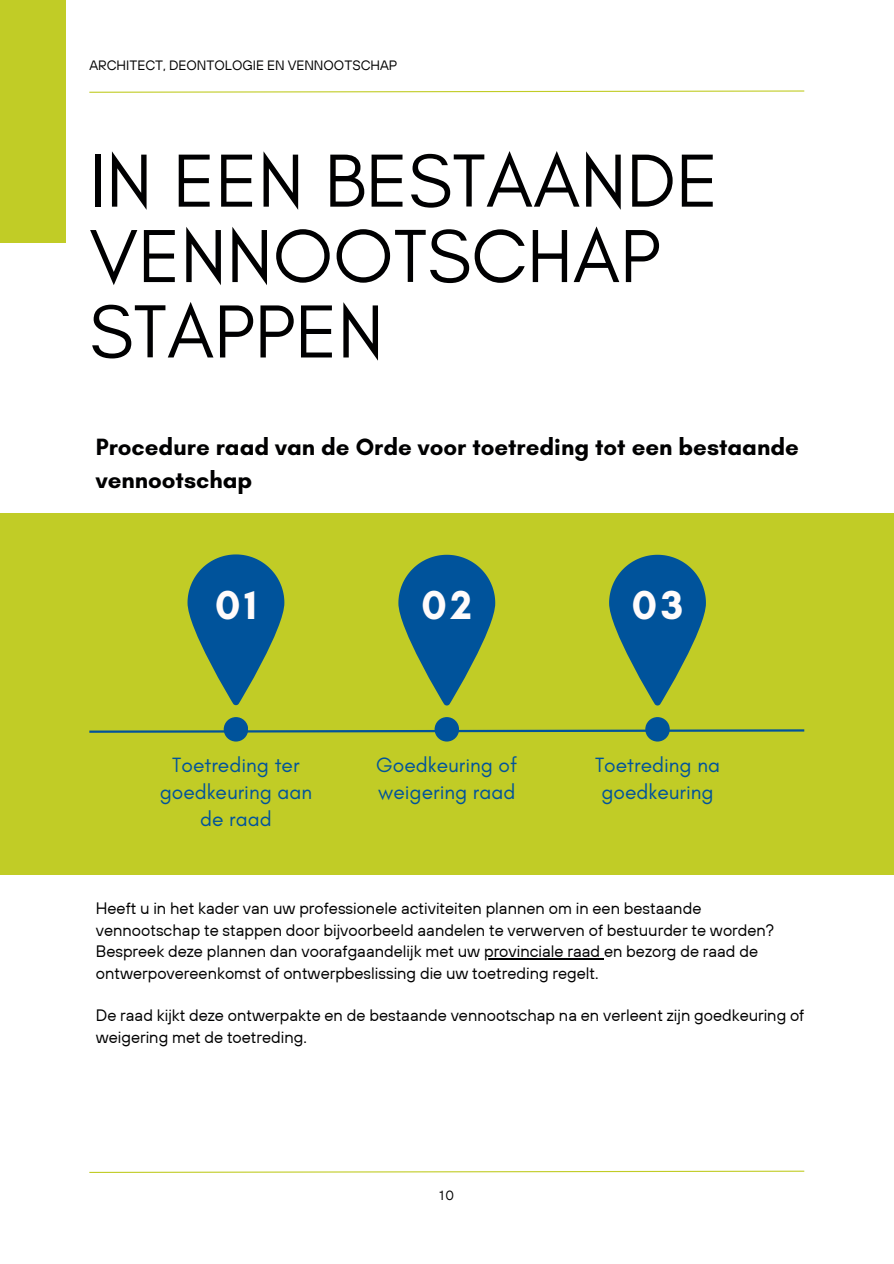
<style>
.page{position:relative;width:894px;height:1264px;background:#fff}
.page>*{position:absolute;margin:0;border:0;box-sizing:border-box;transform-origin:0 0}
.t1{font:76.5px/75.3px "Glacial Indifference";color:#000001}
.t2{font:700 41.1px "Glacial Indifference";color:#fffbfb}
.t3{font:700 24px/32.7px "Glacial Indifference";color:#000001}
.t4{font:21px/27px "Glacial Indifference";color:#00539b;text-align:center}
.t5{font:16.5px/21.3px "TT Hoves";color:#000001}
.t6{font:13.5px "TT Hoves";color:#000001}
.t7{font:13.2px "TT Hoves";color:#000001}
</style>
<div class="page">
<svg style="left:89px;top:90px;width:716px;height:3px"></svg>
<svg style="left:89px;top:1170px;width:716px;height:3px"></svg>
<div style="left:0;top:0;width:66px;height:242px;background:#c1cc26"></div>
<div style="left:0;top:514px;width:893px;height:360px;background:#c1cc26"></div>
<div style="left:224px;top:717px;width:24px;height:24px;background:#00539b;border-radius:50%"></div>
<svg style="left:187px;top:554px;width:97px;height:151px;background:#437d72"></svg>
<svg style="left:398px;top:555px;width:97px;height:150px;background:#427c72"></svg>
<div style="left:434px;top:717px;width:25px;height:24px;background:#00539b;border-radius:50%"></div>
<svg style="left:609px;top:555px;width:96px;height:150px;background:#417b73"></svg>
<div style="left:645px;top:717px;width:24px;height:24px;background:#00539b;border-radius:50%"></div>
<hr style="left:484px;top:958px;width:120px;height:1px;background:#000001">
<svg style="left:87px;top:728px;width:719px;height:6px;background:#6c9758"></svg>
<h1 class="t6" style="left:89px;top:57px;width:309px">ARCHITECT, DEONTOLOGIE EN VENNOOTSCHAP</h1>
<p class="t1" style="left:89px;top:142px;width:630px">IN EEN BESTAANDE<br>VENNOOTSCHAP<br>STAPPEN</p>
<p class="t3" style="left:96px;top:430px;width:704px">Procedure raad van de Orde voor toetreding tot een bestaande vennootschap</p>
<h2 class="t2" style="left:215px;top:580px;width:43px">01</h2>
<p class="t2" style="left:421px;top:580px;width:52px">02</p>
<p class="t2" style="left:631px;top:580px;width:53px">03</p>
<p class="t4" style="left:160px;top:751px;width:154px">Toetreding ter goedkeuring aan de raad</p>
<p class="t4" style="left:595px;top:751px;width:126px">Toetreding na goedkeuring</p>
<p class="t4" style="left:376px;top:751px;width:142px;text-align:left">Goedkeuring of weigering raad</p>
<h3 class="t5" style="left:96px;top:897px;width:679px">Heeft u in het kader van uw professionele activiteiten plannen om in een bestaande vennootschap te stappen door bijvoorbeeld aandelen te verwerven of bestuurder te worden?<br>Bespreek deze plannen dan voorafgaandelijk met uw provinciale raad en bezorg de raad de</h3>
<h3 class="t5" style="left:96px;top:961px;width:504px">ontwerpovereenkomst of ontwerpbeslissing die uw toetreding regelt.</h3>
<h3 class="t5" style="left:96px;top:1004px;width:710px">De raad kijkt deze ontwerpakte en de bestaande vennootschap na en verleent zijn goedkeuring of weigering met de toetreding.</h3>
<p class="t7" style="left:439px;top:1186px;width:16px">10</p>
</div>
